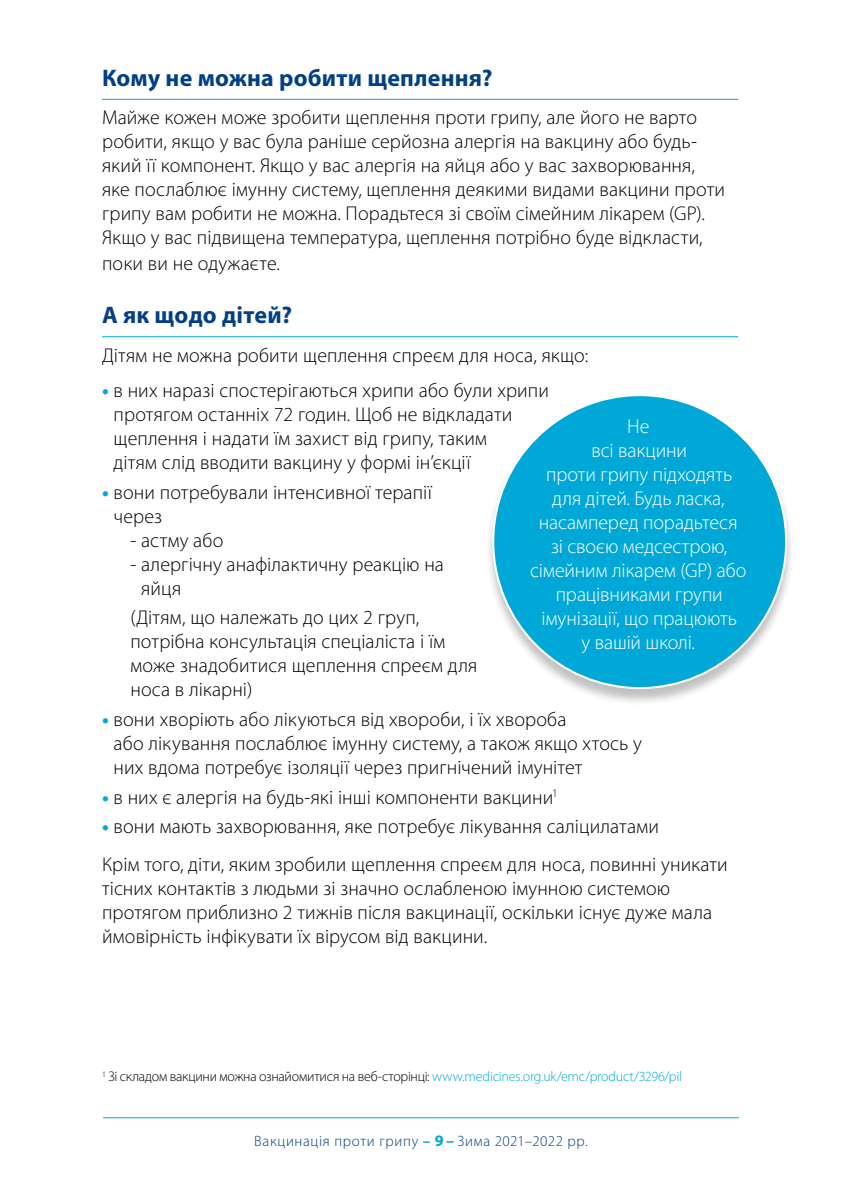
<style>
.page{position:relative;width:842px;height:1191px;background:#fff}
.page>*{position:absolute;margin:0;border:0;box-sizing:border-box;transform-origin:0 0}
.t1{font:700 24px "Myriad Pro";letter-spacing:.01em;color:#033f85}
.Body{font:300 20px/24px "Myriad Pro";letter-spacing:.005em;color:#000}
.bullet{font:300 20px/24px "Myriad Pro";letter-spacing:.005em;color:#000}
.Body-2{font:300 20px/24px "Myriad Pro";letter-spacing:-.005em;color:#fff;text-align:center}
.t2{font:300 15px "Myriad Pro";letter-spacing:.045em;color:#033f85}
.note{font:300 14px "Myriad Pro";letter-spacing:-.015em;color:#000}
.s1{font-weight:700;color:#00a8d7}
.s2{color:#00a8d7}
.s3{font-weight:700;font-size:16px;color:#00a8d7}
</style>
<div class="page">
<hr style="left:103px;top:1117px;width:636px;height:1px;background:#00a8d7">
<hr style="left:102px;top:99px;width:636px;height:1px;background:#00a8d7">
<hr style="left:102px;top:336px;width:636px;height:1px;background:#00a8d7">
<div style="left:484px;top:395px;width:311px;height:311px;background:#000;opacity:.25"></div>
<div style="left:493px;top:395px;width:293px;height:293px;background:#00a8d7;border-radius:50%"></div>
<p class="t1" style="left:102px;top:62px;width:392px">Кому не можна робити щеплення?</p>
<p class="Body" style="left:102px;top:106px;width:625px">Майже кожен може зробити щеплення проти грипу, але його не варто робити, якщо у вас була раніше серйозна алергія на вакцину або будь&shy;який її компонент. Якщо у вас алергія на яйця або у вас захворювання, яке послаблює імунну систему, щеплення деякими видами вакцини проти грипу вам робити не можна. Порадьтеся зі своїм сімейним лікарем (GP).<br>Якщо у вас підвищена температура, щеплення потрібно буде відкласти,</p>
<p class="Body" style="left:102px;top:252px;width:180px">поки ви не одужаєте.</p>
<p class="t1" style="left:102px;top:300px;width:192px">А як щодо дітей?</p>
<p class="Body" style="left:102px;top:343px;width:488px">Дітям не можна робити щеплення спреєм для носа, якщо:</p>
<p class="bullet" style="left:114px;top:378px;width:437px;text-indent:-12px"><span class="s1">•</span> в них наразі спостерігаються хрипи або були хрипи протягом останніх 72 годин. Щоб не відкладати щеплення і надати їм захист від грипу, таким<br>дітям слід вводити вакцину у формі ін’єкції</p>
<p class="bullet" style="left:114px;top:480px;width:320px;text-indent:-12px"><span class="s1">•</span> вони потребували інтенсивної терапії через</p>
<p class="bullet" style="left:130px;top:528px;width:94px">- астму або</p>
<p class="bullet" style="left:141px;top:552px;width:304px;text-indent:-11px">- алергічну анафілактичну реакцію на яйця</p>
<p class="bullet" style="left:130px;top:606px;width:349px">(Дітям, що належать до цих 2 груп, потрібна консультація спеціаліста і їм може знадобитися щеплення спреєм для носа в лікарні)</p>
<p class="bullet" style="left:114px;top:707px;width:530px;text-indent:-12px"><span class="s1">•</span> вони хворіють або лікуються від хвороби, і їх хвороба<br>або лікування послаблює імунну систему, а також якщо хтось у них вдома потребує ізоляції через пригнічений імунітет</p>
<p class="bullet" style="left:102px;top:785px;width:457px"><span class="s1">•</span> в них є алергія на будь-які інші компоненти вакцини<sup>1</sup></p>
<p class="bullet" style="left:102px;top:815px;width:558px"><span class="s1">•</span> вони мають захворювання, яке потребує лікування саліцилатами</p>
<p class="Body" style="left:102px;top:853px;width:627px">Крім того, діти, яким зробили щеплення спреєм для носа, повинні уникати тісних контактів з людьми зі значно ослабленою імунною системою протягом приблизно 2 тижнів після вакцинації, оскільки існує дуже мала ймовірність інфікувати їх вірусом від вакцини.</p>
<p class="Body-2" style="left:530px;top:414px;width:218px">Не<br>всі вакцини<br>проти грипу підходять для дітей. Будь ласка, насамперед порадьтеся<br>зі своєю медсестрою, сімейним лікарем (GP) або працівниками групи імунізації, що працюють<br>у вашій школі.</p>
<p class="note" style="left:102px;top:1069px;width:582px"><sup>1</sup> Зі складом вакцини можна ознайомитися на веб-сторінці: <span class="s2">www.medicines.org.uk/emc/product/3296/pil</span></p>
<p class="t2" style="left:254px;top:1133px;width:335px">Вакцинація проти грипу <span class="s1">–</span> <span class="s3">9 –</span> Зима 2021–2022 рр.</p>
</div>
